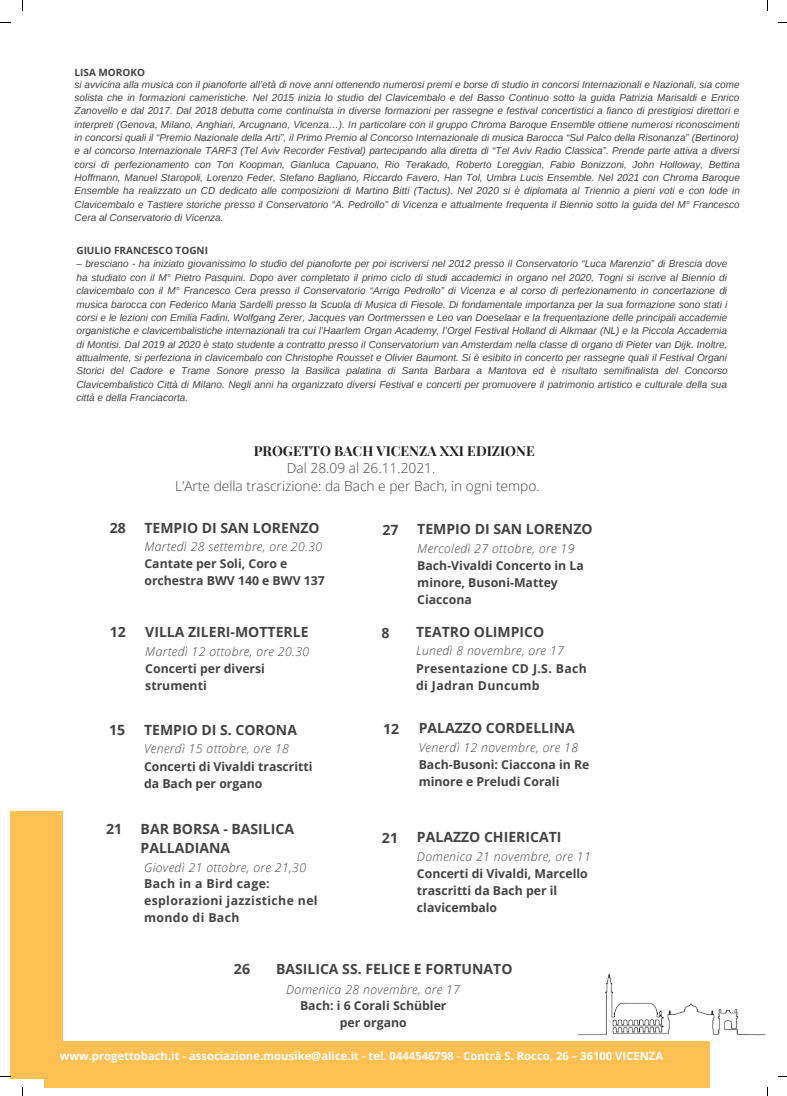
<style>
.page{position:relative;width:787px;height:1096px;background:#fff}
.page>*{position:absolute;margin:0;border:0;box-sizing:border-box;transform-origin:0 0}
.t1{font:700 14.12px "Open Sans";color:#434343}
.t2{font:700 14px/19.2px "Open Sans";color:#434343}
.t3{font:300 13.75px "Open Sans";color:#434343}
.t4{font:700 13.75px "Playfair Display";color:#222}
.t5{font:700 12.25px/17.1px "Open Sans";color:#434343}
.t6{font:italic 300 12.25px "Open Sans";letter-spacing:.03em;color:#434343}
.t7{font:700 12.25px/16.6px "Open Sans";letter-spacing:.03em;color:#434343}
.t8{font:700 11.25px "Open Sans";color:#fff}
.t9{font:italic 10px/13.4px "Arimo";color:#434343;text-align:justify}
.t10{font:700 10px "Open Sans";color:#434343}
</style>
<div class="page">
<div style="left:45px;top:1041px;width:349px;height:45px;background:#fec053"></div>
<div style="left:10px;top:811px;width:53px;height:267px;background:#fec053"></div>
<img style="left:578px;top:973px;width:187px;height:63px">
<div style="left:360px;top:1041px;width:349px;height:45px;background:#fec053"></div>
<p class="t10" style="left:75px;top:65px;width:72px">LISA MOROKO</p>
<p class="t9" style="left:75px;top:77px;width:667px">si avvicina alla musica con il pianoforte all’età di nove anni ottenendo numerosi premi e borse di studio in concorsi Internazionali e Nazionali, sia come solista che in formazioni cameristiche. Nel 2015 inizia lo studio del Clavicembalo e del Basso Continuo sotto la guida Patrizia Marisaldi e Enrico Zanovello e dal 2017. Dal 2018 debutta come continuista in diverse formazioni per rassegne e festival concertistici a fianco di prestigiosi direttori e interpreti (Genova, Milano, Anghiari, Arcugnano, Vicenza…). In particolare con il gruppo Chroma Baroque Ensemble ottiene numerosi riconoscimenti in concorsi quali il “Premio Nazionale della Arti”, il Primo Premio al Concorso Internazionale di musica Barocca “Sul Palco della Risonanza” (Bertinoro) e al concorso Internazionale TARF3 (Tel Aviv Recorder Festival) partecipando alla diretta di “Tel Aviv Radio Classica”. Prende parte attiva a diversi corsi di perfezionamento con Ton Koopman, Gianluca Capuano, Rio Terakado, Roberto Loreggian, Fabio Bonizzoni, John Holloway, Bettina Hoffmann, Manuel Staropoli, Lorenzo Feder, Stefano Bagliano, Riccardo Favero, Han Tol, Umbra Lucis Ensemble. Nel 2021 con Chroma Baroque Ensemble ha realizzato un CD dedicato alle composizioni di Martino Bitti (Tactus). Nel 2020 si è diplomata al Triennio a pieni voti e con lode in Clavicembalo e Tastiere storiche presso il Conservatorio “A. Pedrollo” di Vicenza e attualmente frequenta il Biennio sotto la guida del M° Francesco Cera al Conservatorio di Vicenza.</p>
<p class="t10" style="left:76px;top:244px;width:133px">GIULIO FRANCESCO TOGNI</p>
<p class="t9" style="left:76px;top:257px;width:653px">– bresciano - ha iniziato giovanissimo lo studio del pianoforte per poi iscriversi nel 2012 presso il Conservatorio “Luca Marenzio” di Brescia dove ha studiato con il M° Pietro Pasquini. Dopo aver completato il primo ciclo di studi accademici in organo nel 2020, Togni si iscrive al Biennio di clavicembalo con il M° Francesco Cera presso il Conservatorio “Arrigo Pedrollo” di Vicenza e al corso di perfezionamento in concertazione di musica barocca con Federico Maria Sardelli presso la Scuola di Musica di Fiesole. Di fondamentale importanza per la sua formazione sono stati i corsi e le lezioni con Emilia Fadini, Wolfgang Zerer, Jacques van Oortmerssen e Leo van Doeselaar e la frequentazione delle principali accademie organistiche e clavicembalistiche internazionali tra cui l’Haarlem Organ Academy, l’Orgel Festival Holland di Alkmaar (NL) e la Piccola Accademia di Montisi. Dal 2019 al 2020 è stato studente a contratto presso il Conservatorium van Amsterdam nella classe di organo di Pieter van Dijk. Inoltre, attualmente, si perfeziona in clavicembalo con Christophe Rousset e Olivier Baumont. Si è esibito in concerto per rassegne quali il Festival Organi Storici del Cadore e Trame Sonore presso la Basilica palatina di Santa Barbara a Mantova ed è risultato semifinalista del Concorso Clavicembalistico Città di Milano. Negli anni ha organizzato diversi Festival e concerti per promuovere il patrimonio artistico e culturale della sua città e della Franciacorta.</p>
<p class="t4" style="left:254px;top:441px;width:283px">PROGETTO BACH VICENZA XXI EDIZIONE</p>
<p class="t3" style="left:287px;top:458px;width:150px">Dal 28.09 al 26.11.2021.</p>
<p class="t3" style="left:175px;top:477px;width:366px">L’Arte della trascrizione: da Bach e per Bach, in ogni tempo.</p>
<p class="t1" style="left:110px;top:518px;width:18px">28</p>
<p class="t2" style="left:144px;top:517px;width:177px">TEMPIO DI SAN LORENZO</p>
<p class="t6" style="left:144px;top:538px;width:179px">Martedì 28 settembre, ore 20.30</p>
<p class="t5" style="left:144px;top:555px;width:182px">Cantate per Soli, Coro e orchestra BWV 140 e BWV 137</p>
<p class="t1" style="left:383px;top:520px;width:18px">27</p>
<p class="t2" style="left:417px;top:519px;width:177px">TEMPIO DI SAN LORENZO</p>
<p class="t6" style="left:417px;top:539px;width:159px">Mercoledì 27 ottobre, ore 19</p>
<p class="t5" style="left:417px;top:556px;width:168px">Bach-Vivaldi Concerto in La minore, Busoni-Mattey<br>Ciaccona</p>
<p class="t1" style="left:110px;top:622px;width:18px">12</p>
<p class="t2" style="left:145px;top:622px;width:165px">VILLA ZILERI-MOTTERLE</p>
<p class="t6" style="left:145px;top:642px;width:166px">Martedì 12 ottobre, ore 20.30</p>
<p class="t5" style="left:145px;top:659px;width:121px">Concerti per diversi strumenti</p>
<p class="t1" style="left:381px;top:622px;width:10px">8</p>
<p class="t2" style="left:416px;top:622px;width:130px">TEATRO OLIMPICO</p>
<p class="t6" style="left:416px;top:642px;width:149px">Lunedì 8 novembre, ore 17</p>
<p class="t7" style="left:416px;top:659px;width:172px;line-height:17.1px">Presentazione CD J.S. Bach di Jadran Duncumb</p>
<p class="t1" style="left:109px;top:720px;width:18px">15</p>
<p class="t2" style="left:144px;top:719px;width:154px">TEMPIO DI S. CORONA</p>
<p class="t6" style="left:144px;top:740px;width:146px">Venerdì 15 ottobre, ore 18</p>
<p class="t5" style="left:144px;top:757px;width:170px">Concerti di Vivaldi trascritti da Bach per organo</p>
<p class="t1" style="left:383px;top:718px;width:18px">12</p>
<p class="t2" style="left:419px;top:718px;width:158px">PALAZZO CORDELLINA</p>
<p class="t6" style="left:419px;top:738px;width:161px">Venerdì 12 novembre, ore 18</p>
<p class="t5" style="left:419px;top:755px;width:172px">Bach-Busoni: Ciaccona in Re minore e Preludi Corali</p>
<p class="t1" style="left:106px;top:818px;width:18px">21</p>
<p class="t2" style="left:141px;top:818px;width:155px">BAR BORSA - BASILICA<br>PALLADIANA</p>
<p class="t6" style="left:144px;top:858px;width:164px">Giovedì 21 ottobre, ore 21,30</p>
<p class="t7" style="left:144px;top:875px;width:175px">Bach in a Bird cage: esplorazioni jazzistiche nel mondo di Bach</p>
<p class="t1" style="left:382px;top:827px;width:18px">21</p>
<p class="t2" style="left:417px;top:827px;width:146px">PALAZZO CHIERICATI</p>
<p class="t6" style="left:417px;top:847px;width:175px">Domenica 21 novembre, ore 11</p>
<p class="t5" style="left:417px;top:864px;width:172px">Concerti di Vivaldi, Marcello trascritti da Bach per il clavicembalo</p>
<p class="t1" style="left:234px;top:959px;width:18px">26</p>
<p class="t2" style="left:276px;top:958px;width:238px">BASILICA SS. FELICE E FORTUNATO</p>
<p class="t6" style="left:286px;top:980px;width:175px">Domenica 28 novembre, ore 17</p>
<p class="t5" style="left:300px;top:996px;width:148px">Bach: i 6 Corali Schübler</p>
<p class="t5" style="left:340px;top:1013px;width:68px">per organo</p>
<p class="t8" style="left:60px;top:1048px;width:605px">www.progettobach.it - associazione.mousike@alice.it - tel. 0444546798 - Contrà S. Rocco, 26 – 36100 VICENZA</p>
</div>
